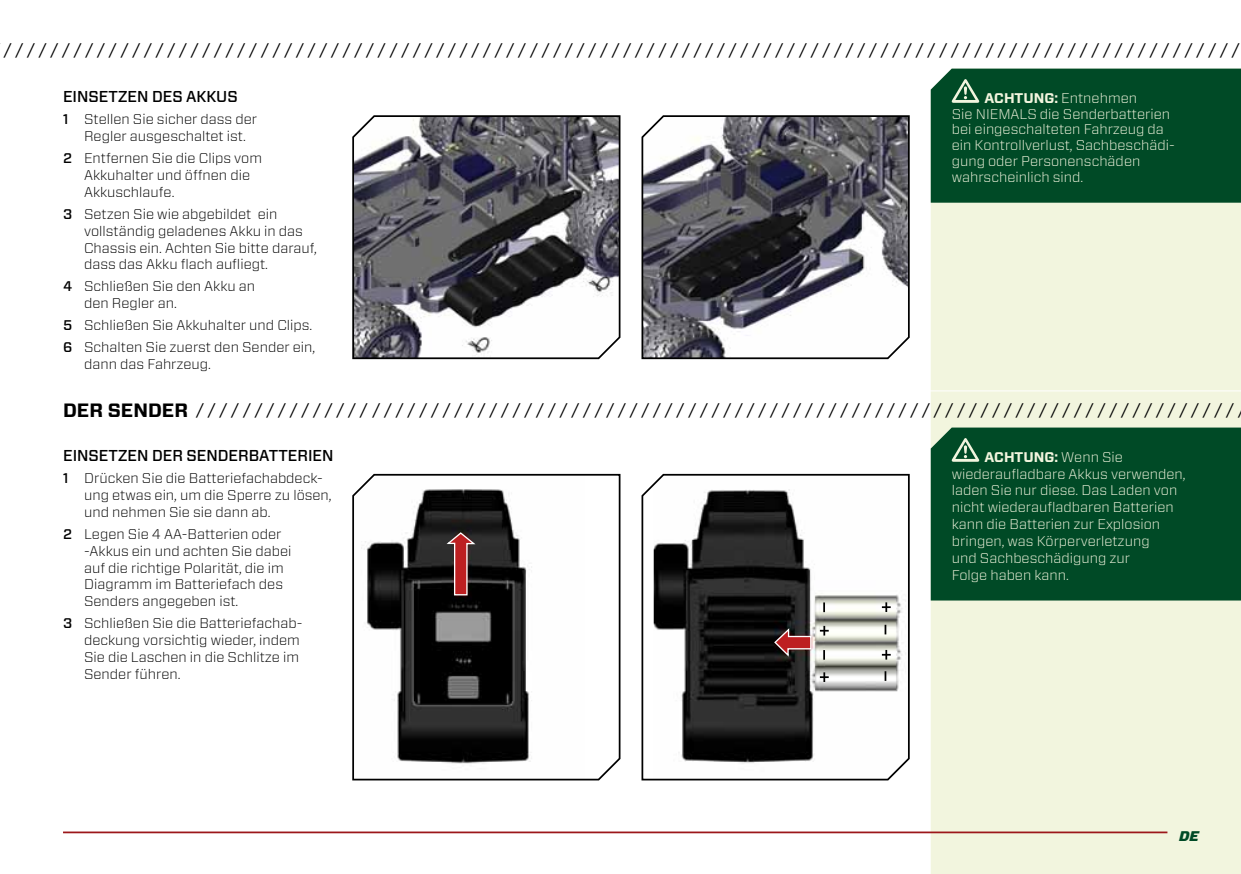
<style>
.page{position:relative;width:1241px;height:874px;background:#fff}
.page>*{position:absolute;margin:0;border:0;box-sizing:border-box;transform-origin:0 0}
.t1{font:700 19.25px "Forza";color:#000}
.t2{font:16.62px "Forza";color:#000}
.t3{font:500 15.75px "Forza";color:#000}
.t4{font:300 14px/16.8px "Forza";color:#000}
.t5{font:300 14px/16.8px "Forza";color:#f2f5de}
.t6{font:italic 900 14px "Forza";color:#004a26}
.s1{font-weight:500}
.s2{font-weight:700}
</style>
<div class="page">
<div style="left:930px;top:202px;width:310px;height:671px;background:#f2f5de"></div>
<hr style="left:63px;top:831px;width:1104px;height:1px;background:#9c171a">
<div style="left:930px;top:69px;width:310px;height:133px;background:#004a26"></div>
<hr style="left:797px;top:390px;width:443px;height:1px;background:#fff">
<div style="left:930px;top:427px;width:310px;height:173px;background:#004a26"></div>
<svg style="left:951px;top:438px;width:28px;height:23px"></svg>
<svg style="left:641px;top:115px;width:269px;height:245px"></svg>
<svg style="left:352px;top:115px;width:269px;height:245px"></svg>
<svg style="left:641px;top:473px;width:269px;height:308px"></svg>
<svg style="left:352px;top:473px;width:269px;height:308px"></svg>
<svg style="left:819px;top:672px;width:9px;height:9px"></svg>
<svg style="left:881px;top:649px;width:9px;height:10px"></svg>
<svg style="left:819px;top:625px;width:9px;height:10px"></svg>
<svg style="left:881px;top:602px;width:9px;height:9px"></svg>
<svg style="left:884px;top:671px;width:2px;height:9px"></svg>
<svg style="left:884px;top:624px;width:2px;height:10px"></svg>
<svg style="left:444px;top:531px;width:33px;height:64px;background:#653233"></svg>
<svg style="left:773px;top:626px;width:39px;height:32px"></svg>
<p class="t2" style="left:4px;top:38px;width:1237px">/ / / / / / / / / / / / / / / / / / / / / / / / / / / / / / / / / / / / / / / / / / / / / / / / / / / / / / / / / / / / / / / / / / / / / / / / / / / / / / / / / / / / / / / / / / / / / / / / / / / / / / / / / /</p>
<p class="t3" style="left:63px;top:86px;width:174px">EINSETZEN DES AKKUS</p>
<p class="t4" style="left:84px;top:111px;width:175px;text-indent:-21px"><span class="s1">1</span> Stellen Sie sicher dass der<br>Regler ausgeschaltet ist.</p>
<p class="t4" style="left:84px;top:149px;width:179px;text-indent:-21px"><span class="s1">2</span> Entfernen Sie die Clips vom<br>Akkuhalter und öffnen die<br>Akkuschlaufe.</p>
<p class="t4" style="left:84px;top:205px;width:234px;text-indent:-21px"><span class="s1">3</span> Setzen Sie wie abgebildet ein vollständig geladenes Akku in das Chassis ein. Achten Sie bitte darauf, dass das Akku flach aufliegt.</p>
<p class="t4" style="left:84px;top:277px;width:173px;text-indent:-21px"><span class="s1">4</span> Schließen Sie den Akku an den Regler an.</p>
<p class="t4" style="left:63px;top:314px;width:254px;line-height:22.1px"><span class="s1">5</span> Schließen Sie Akkuhalter und Clips.<br><span class="s1">6</span> Schalten Sie zuerst den Sender ein,</p>
<p class="t4" style="left:84px;top:355px;width:128px">dann das Fahrzeug.</p>
<p class="t5" style="left:951px;top:90px;width:224px;line-height:15.8px;text-indent:33px"><span class="s2">ACHTUNG:</span> Entnehmen<br>Sie NIEMALS die Senderbatterien bei eingeschalteten Fahrzeug da ein Kontrollverlust, Sachbeschädi&shy;gung oder Personenschäden wahrscheinlich sind.</p>
<h1 class="t1" style="left:63px;top:397px;width:72px">DER SENDER</h1>
<p class="t2" style="left:196px;top:397px;width:1039px">/ / / / / / / / / / / / / / / / / / / / / / / / / / / / / / / / / / / / / / / / / / / / / / / / / / / / / / / / / / / / / / / / / / / / / / / / / / / / / / / / / / / / / / / / /</p>
<p class="t3" style="left:63px;top:445px;width:272px">EINSETZEN DER SENDERBATTERIEN</p>
<p class="t4" style="left:84px;top:469px;width:249px;text-indent:-21px"><span class="s1">1</span> Drücken Sie die Batteriefachabdeck&shy;ung etwas ein, um die Sperre zu lösen, und nehmen Sie sie dann ab.</p>
<p class="t4" style="left:84px;top:525px;width:209px;text-indent:-21px"><span class="s1">2</span> Legen Sie 4 AA-Batterien oder ‑Akkus ein und achten Sie dabei auf die richtige Polarität, die im<br>Diagramm im Batteriefach des<br>Senders angegeben ist.</p>
<p class="t4" style="left:84px;top:614px;width:220px;text-indent:-21px"><span class="s1">3</span> Schließen Sie die Batteriefachab&shy;deckung vorsichtig wieder, indem<br>Sie die Laschen in die Schlitze im<br>Sender führen.</p>
<p class="t5" style="left:951px;top:448px;width:235px;text-indent:33px"><span class="s2">ACHTUNG:</span> Wenn Sie wiederaufladbare Akkus verwenden, laden Sie nur diese. Das Laden von nicht wiederaufladbaren Batterien kann die Batterien zur Explosion bringen, was Körperverletzung<br>und Sachbeschädigung zur<br>Folge haben kann.</p>
<p class="t6" style="left:1178px;top:826px;width:21px">DE</p>
</div>
